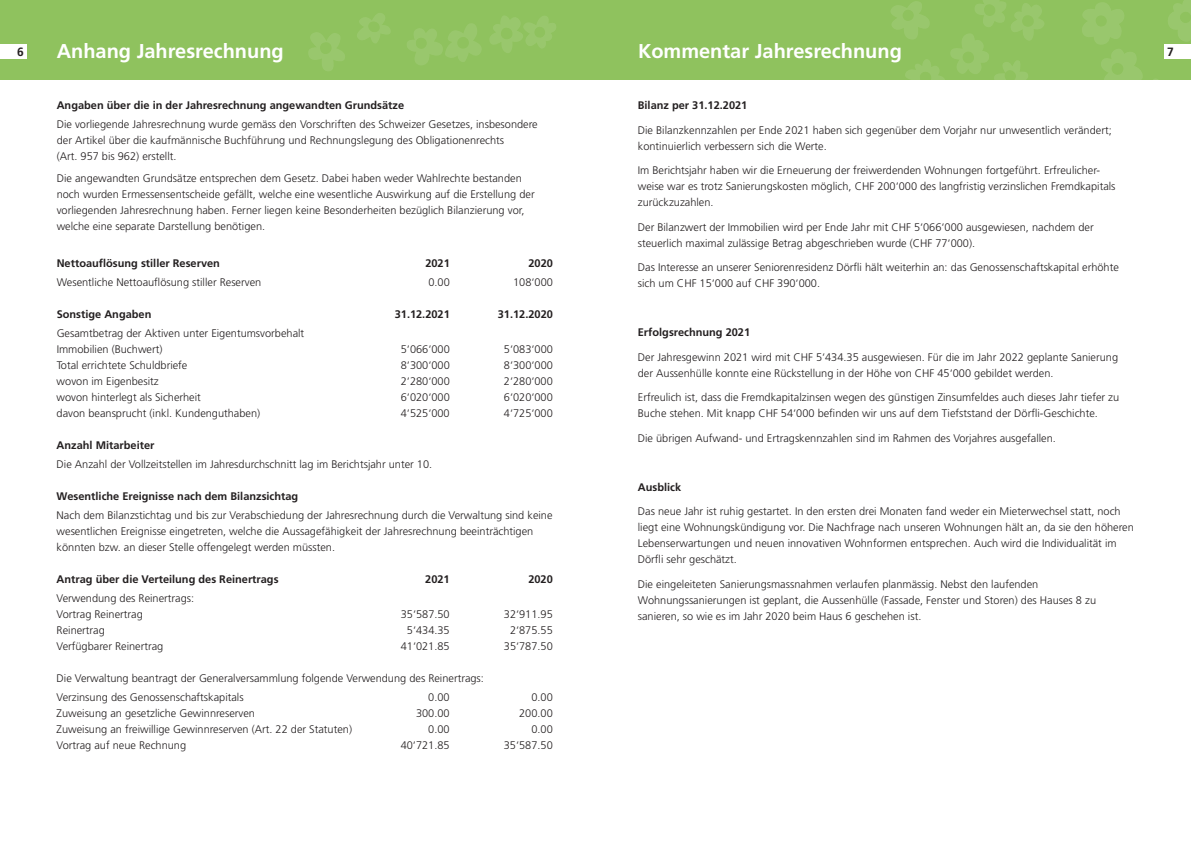
<style>
.page{position:relative;width:1191px;height:842px;background:#fff}
.page>*{position:absolute;margin:0;border:0;box-sizing:border-box;transform-origin:0 0}
.t1{font:700 20px "Frutiger";color:#fff}
.t2{font:700 12px "Frutiger";color:#231f20}
.t3{font:300 11px/16px "Frutiger";color:#231f20}
.t4{font:700 11px "Frutiger";color:#231f20}
</style>
<div class="page">
<div style="left:0;top:0;width:595px;height:79px;background:#8fc25e"></div>
<div style="left:595px;top:0;width:596px;height:79px;background:#8fc25e"></div>
<div style="left:0;top:44px;width:27px;height:14px;background:#fff"></div>
<svg style="left:308px;top:32px;width:37px;height:39px"></svg>
<svg style="left:407px;top:16px;width:149px;height:49px"></svg>
<svg style="left:357px;top:13px;width:34px;height:30px"></svg>
<svg style="left:889px;top:0;width:302px;height:80px"></svg>
<p class="t2" style="left:17px;top:45px;width:8px">6</p>
<h1 class="t1" style="left:57px;top:39px;width:229px">Anhang Jahresrechnung</h1>
<h1 class="t1" style="left:638px;top:39px;width:265px">Kommentar Jahresrechnung</h1>
<p class="t2" style="left:1167px;top:45px;width:8px">7</p>
<p class="t4" style="left:57px;top:99px;width:349px">Angaben über die in der Jahresrechnung angewandten Grundsätze</p>
<p class="t3" style="left:57px;top:116px;width:482px">Die vorliegende Jahresrechnung wurde gemäss den Vorschriften des Schweizer Gesetzes, insbesondere der Artikel über die kaufmännische Buchführung und Rechnungslegung des Obligationenrechts<br>(Art. 957 bis 962) erstellt.</p>
<p class="t3" style="left:57px;top:170px;width:479px">Die angewandten Grundsätze entsprechen dem Gesetz. Dabei haben weder Wahlrechte bestanden noch wurden Ermessensentscheide gefällt, welche eine wesentliche Auswirkung auf die Erstellung der vorliegenden Jahresrechnung haben. Ferner liegen keine Besonderheiten bezüglich Bilanzierung vor, welche eine separate Darstellung benötigen.</p>
<p class="t4" style="left:57px;top:257px;width:165px">Nettoauflösung stiller Reserven</p>
<p class="t4" style="left:425px;top:257px;width:26px">2021</p>
<p class="t4" style="left:528px;top:257px;width:26px">2020</p>
<p class="t3" style="left:57px;top:275px;width:206px">Wesentliche Nettoauflösung stiller Reserven</p>
<p class="t3" style="left:428px;top:275px;width:23px">0.00</p>
<p class="t3" style="left:513px;top:275px;width:41px">108‘000</p>
<p class="t4" style="left:57px;top:308px;width:96px">Sonstige Angaben</p>
<p class="t4" style="left:395px;top:308px;width:57px">31.12.2021</p>
<p class="t4" style="left:498px;top:308px;width:57px">31.12.2020</p>
<p class="t3" style="left:57px;top:325px;width:249px">Gesamtbetrag der Aktiven unter Eigentumsvorbehalt<br>Immobilien (Buchwert)</p>
<p class="t4" style="left:638px;top:99px;width:111px">Bilanz per 31.12.2021</p>
<p class="t3" style="left:638px;top:122px;width:475px">Die Bilanzkennzahlen per Ende 2021 haben sich gegenüber dem Vorjahr nur unwesentlich verändert; kontinuierlich verbessern sich die Werte.</p>
<p class="t3" style="left:638px;top:163px;width:479px">Im Berichtsjahr haben wir die Erneuerung der freiwerdenden Wohnungen fortgeführt. Erfreulicher&shy;weise war es trotz Sanierungskosten möglich, CHF 200‘000 des langfristig verzinslichen Fremdkapitals zurückzuzahlen.</p>
<p class="t3" style="left:638px;top:219px;width:457px">Der Bilanzwert der Immobilien wird per Ende Jahr mit CHF 5‘066‘000 ausgewiesen, nachdem der steuerlich maximal zulässige Betrag abgeschrieben wurde (CHF 77‘000).</p>
<p class="t3" style="left:638px;top:260px;width:482px">Das Interesse an unserer Seniorenresidenz Dörfli hält weiterhin an: das Genossenschaftskapital erhöhte sich um CHF 15‘000 auf CHF 390‘000.</p>
<p class="t4" style="left:638px;top:326px;width:114px">Erfolgsrechnung 2021</p>
<p class="t3" style="left:638px;top:349px;width:482px">Der Jahresgewinn 2021 wird mit CHF 5‘434.35 ausgewiesen. Für die im Jahr 2022 geplante Sanierung der Aussenhülle konnte eine Rückstellung in der Höhe von CHF 45‘000 gebildet werden.</p>
<p class="t3" style="left:638px;top:390px;width:483px">Erfreulich ist, dass die Fremdkapitalzinsen wegen des günstigen Zinsumfeldes auch dieses Jahr tiefer zu<br>Buche stehen. Mit knapp CHF 54‘000 befinden wir uns auf dem Tiefststand der Dörfli-Geschichte.</p>
<p class="t3" style="left:638px;top:430px;width:419px">Die übrigen Aufwand- und Ertragskennzahlen sind im Rahmen des Vorjahres ausgefallen.</p>
<p class="t4" style="left:638px;top:481px;width:45px">Ausblick</p>
<p class="t3" style="left:638px;top:504px;width:497px">Das neue Jahr ist ruhig gestartet. In den ersten drei Monaten fand weder ein Mieterwechsel statt, noch liegt eine Wohnungskündigung vor. Die Nachfrage nach unseren Wohnungen hält an, da sie den höheren Lebenserwartungen und neuen innovativen Wohnformen entsprechen. Auch wird die Individualität im Dörfli sehr geschätzt.</p>
<p class="t3" style="left:638px;top:576px;width:460px">Die eingeleiteten Sanierungsmassnahmen verlaufen planmässig. Nebst den laufenden<br>Wohnungssanierungen ist geplant, die Aussenhülle (Fassade, Fenster und Storen) des Hauses 8 zu sanieren, so wie es im Jahr 2020 beim Haus 6 geschehen ist.</p>
<p class="t3" style="left:401px;top:341px;width:50px">5‘066‘000</p>
<p class="t3" style="left:504px;top:341px;width:50px">5‘083‘000</p>
<p class="t3" style="left:57px;top:357px;width:132px">Total errichtete Schuldbriefe</p>
<p class="t3" style="left:401px;top:357px;width:50px">8‘300‘000</p>
<p class="t3" style="left:504px;top:357px;width:50px">8‘300‘000</p>
<p class="t3" style="left:57px;top:373px;width:104px">wovon im Eigenbesitz</p>
<p class="t3" style="left:401px;top:373px;width:50px">2‘280‘000</p>
<p class="t3" style="left:504px;top:373px;width:50px">2‘280‘000</p>
<p class="t3" style="left:57px;top:389px;width:146px">wovon hinterlegt als Sicherheit</p>
<p class="t3" style="left:401px;top:389px;width:50px">6‘020‘000</p>
<p class="t3" style="left:504px;top:389px;width:50px">6‘020‘000</p>
<p class="t3" style="left:57px;top:405px;width:205px">davon beansprucht (inkl. Kundenguthaben)</p>
<p class="t3" style="left:401px;top:405px;width:50px">4‘525‘000</p>
<p class="t3" style="left:504px;top:405px;width:50px">4‘725‘000</p>
<p class="t4" style="left:57px;top:439px;width:99px">Anzahl Mitarbeiter</p>
<p class="t3" style="left:57px;top:456px;width:377px">Die Anzahl der Vollzeitstellen im Jahresdurchschnitt lag im Berichtsjahr unter 10.</p>
<p class="t4" style="left:57px;top:490px;width:243px">Wesentliche Ereignisse nach dem Bilanzsichtag</p>
<p class="t3" style="left:57px;top:507px;width:497px">Nach dem Bilanzstichtag und bis zur Verabschiedung der Jahresrechnung durch die Verwaltung sind keine wesentlichen Ereignisse eingetreten, welche die Aussagefähigkeit der Jahresrechnung beeinträchtigen könnten bzw. an dieser Stelle offengelegt werden müssten.</p>
<p class="t4" style="left:57px;top:572px;width:223px">Antrag über die Verteilung des Reinertrags</p>
<p class="t4" style="left:425px;top:572px;width:26px">2021</p>
<p class="t4" style="left:528px;top:572px;width:26px">2020</p>
<p class="t3" style="left:57px;top:590px;width:139px">Verwendung des Reinertrags:<br>Vortrag Reinertrag</p>
<p class="t3" style="left:401px;top:606px;width:50px">35‘587.50</p>
<p class="t3" style="left:504px;top:606px;width:50px">32‘911.95</p>
<p class="t3" style="left:57px;top:622px;width:50px">Reinertrag</p>
<p class="t3" style="left:407px;top:622px;width:44px">5‘434.35</p>
<p class="t3" style="left:510px;top:622px;width:44px">2‘875.55</p>
<p class="t3" style="left:57px;top:638px;width:108px">Verfügbarer Reinertrag</p>
<p class="t3" style="left:401px;top:638px;width:50px">41‘021.85</p>
<p class="t3" style="left:504px;top:638px;width:50px">35‘787.50</p>
<p class="t3" style="left:57px;top:669px;width:429px;line-height:18.8px">Die Verwaltung beantragt der Generalversammlung folgende Verwendung des Reinertrags:<br>Verzinsung des Genossenschaftskapitals</p>
<p class="t3" style="left:428px;top:689px;width:23px">0.00</p>
<p class="t3" style="left:531px;top:689px;width:23px">0.00</p>
<p class="t3" style="left:57px;top:705px;width:200px">Zuweisung an gesetzliche Gewinnreserven</p>
<p class="t3" style="left:416px;top:705px;width:35px">300.00</p>
<p class="t3" style="left:519px;top:705px;width:35px">200.00</p>
<p class="t3" style="left:57px;top:721px;width:297px">Zuweisung an freiwillige Gewinnreserven (Art. 22 der Statuten)</p>
<p class="t3" style="left:428px;top:721px;width:23px">0.00</p>
<p class="t3" style="left:531px;top:721px;width:23px">0.00</p>
<p class="t3" style="left:57px;top:737px;width:131px">Vortrag auf neue Rechnung</p>
<p class="t3" style="left:401px;top:737px;width:50px">40‘721.85</p>
<p class="t3" style="left:504px;top:737px;width:50px">35‘587.50</p>
</div>
